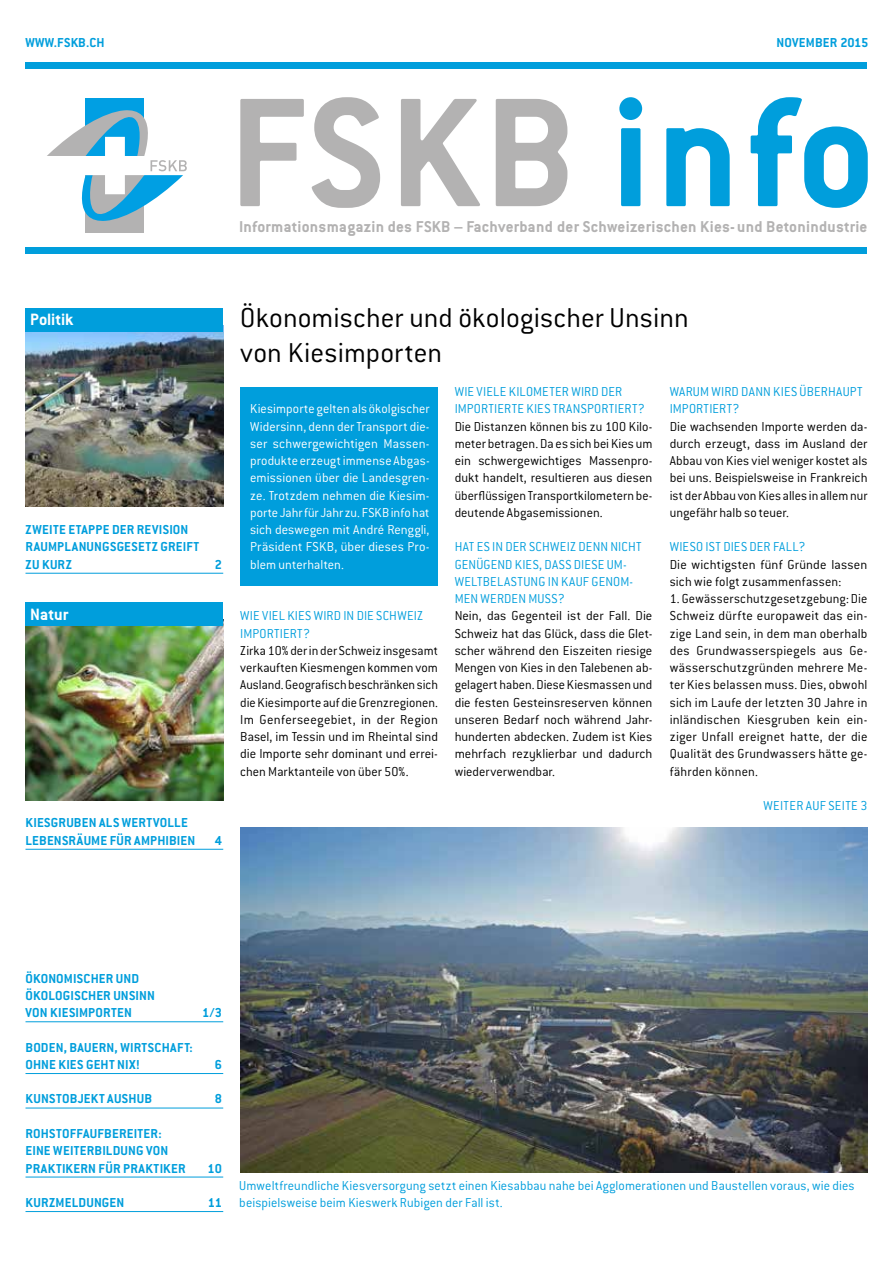
<style>
.page{position:relative;width:893px;height:1263px;background:#fff}
.page>*{position:absolute;margin:0;border:0;box-sizing:border-box;transform-origin:0 0}
.t1{font:700 170.25px "Conduit ITC";letter-spacing:.035em;color:#b3b2b2}
.t2{font:300 30px/34.5px "Conduit ITC";letter-spacing:.005em;color:#000}
.t3{font:700 18px "Conduit ITC";letter-spacing:-.005em;color:#fff}
.t4{font:700 17.25px "Conduit ITC";letter-spacing:.015em;color:#b3b2b2}
.t5{font:300 14.25px/17.2px "Conduit ITC";letter-spacing:.005em;color:#000;text-align:justify}
.t6{font:300 14.25px/17.2px "Conduit ITC";letter-spacing:.005em;color:#000;text-align:justify;scale:.96 1}
.t7{font:300 14.25px/17.2px "Conduit ITC";letter-spacing:.01em;color:#009edc}
.t8{font:700 14.25px/17.2px "Conduit ITC";letter-spacing:.015em;color:#009edc}
.t9{font:300 14.25px/17.2px "Conduit ITC";letter-spacing:.005em;color:#fff;text-align:justify;scale:.96 1}
.t10{font:300 14.25px "Conduit ITC";letter-spacing:.03em;color:#009edc}
.s1{color:#009edc}
</style>
<div class="page">
<img style="left:240px;top:827px;width:627px;height:345px">
<div style="left:86px;top:175px;width:58px;height:57px;background:#b3b2b2"></div>
<div style="left:86px;top:99px;width:58px;height:57px;background:#009fe3"></div>
<svg style="left:47px;top:110px;width:140px;height:111px"></svg>
<div style="left:26px;top:62px;width:841px;height:6px;background:#009edc"></div>
<div style="left:26px;top:248px;width:841px;height:6px;background:#009edc"></div>
<hr style="left:26px;top:573px;width:197px;height:1px;background:#009edc">
<hr style="left:26px;top:849px;width:197px;height:1px;background:#009edc">
<hr style="left:26px;top:1021px;width:197px;height:1px;background:#009edc">
<hr style="left:26px;top:1073px;width:197px;height:1px;background:#009edc">
<hr style="left:26px;top:1108px;width:197px;height:1px;background:#009edc">
<hr style="left:26px;top:1177px;width:197px;height:1px;background:#009edc">
<hr style="left:26px;top:1211px;width:197px;height:1px;background:#009edc">
<img style="left:26px;top:331px;width:197px;height:176px">
<img style="left:26px;top:626px;width:197px;height:175px">
<div style="left:26px;top:308px;width:197px;height:23px;background:#009edc"></div>
<div style="left:26px;top:603px;width:197px;height:23px;background:#009edc"></div>
<div style="left:240px;top:387px;width:198px;height:199px;background:#009edc"></div>
<p class="t8" style="left:26px;top:33px;width:81px">WWW.FSKB.CH</p>
<p class="t8" style="left:777px;top:33px;width:93px">NOVEMBER 2015</p>
<h1 class="t1" style="left:229px;top:53px;width:648px">FSKB <span class="s1">info</span></h1>
<p class="t4" style="left:239px;top:217px;width:630px">Informationsmagazin des FSKB – Fachverband der Schweizerischen Kies- und Betonindustrie</p>
<p class="t3" style="left:30px;top:309px;width:45px">Politik</p>
<p class="t8" style="left:26px;top:521px;width:175px">ZWEITE ETAPPE DER REVISION<br>RAUMPLANUNGSGESETZ GREIFT<br>ZU KURZ</p>
<p class="t3" style="left:30px;top:604px;width:40px">Natur</p>
<p class="t8" style="left:215px;top:555px;width:9px">2</p>
<p class="t8" style="left:26px;top:814px;width:171px">KIESGRUBEN ALS WERTVOLLE<br>LEBENSRÄUME FÜR AMPHIBIEN</p>
<p class="t8" style="left:215px;top:831px;width:9px">4</p>
<h2 class="t2" style="left:240px;top:300px;width:450px">Ökonomischer und ökologischer Unsinn von Kiesimporten</h2>
<p class="t9" style="left:250px;top:400px;width:188px">Kiesimporte gelten als ökolgischer Widersinn, denn der Transport die&shy;ser schwergewichtigen Massen&shy;produkte erzeugt immense Abgas&shy;emissionen über die Landesgren&shy;ze. Trotzdem nehmen die Kiesim&shy;porte Jahr für Jahr zu. FSKB info hat sich deswegen mit André Renggli, Präsident FSKB, über dieses Pro&shy;blem unterhalten.</p>
<p class="t7" style="left:240px;top:607px;width:185px">WIE VIEL KIES WIRD IN DIE SCHWEIZ<br>IMPORTIERT?</p>
<p class="t6" style="left:240px;top:642px;width:207px">Zirka 10% der in der Schweiz insgesamt verkauften Kiesmengen kommen vom Ausland. Geografisch beschränken sich die Kiesimporte auf die Grenzregionen.<br>Im Genferseegebiet, in der Region Basel, im Tessin und im Rheintal sind die Importe sehr dominant und errei&shy;chen Marktanteile von über 50%.</p>
<p class="t7" style="left:455px;top:383px;width:192px">WIE VIELE KILOMETER WIRD DER<br>IMPORTIERTE KIES TRANSPORTIERT?</p>
<p class="t5" style="left:455px;top:417px;width:199px">Die Distanzen können bis zu 100 Kilo&shy;meter betragen. Da es sich bei Kies um ein schwergewichtiges Massenpro&shy;dukt handelt, resultieren aus diesen überflüssigen Transportkilometern be&shy;deutende Abgasemissionen.</p>
<p class="t7" style="left:455px;top:538px;width:188px">HAT ES IN DER SCHWEIZ DENN NICHT<br>GENÜGEND KIES, DASS DIESE UM-<br>WELTBELASTUNG IN KAUF GENOM-<br>MEN WERDEN MUSS?</p>
<p class="t5" style="left:455px;top:607px;width:199px">Nein, das Gegenteil ist der Fall. Die Schweiz hat das Glück, dass die Glet&shy;scher während den Eiszeiten riesige Mengen von Kies in den Talebenen ab&shy;gelagert haben. Diese Kiesmassen und die festen Gesteinsreserven können unseren Bedarf noch während Jahr&shy;hunderten abdecken. Zudem ist Kies mehrfach rezyklierbar und dadurch wiederverwendbar.</p>
<p class="t7" style="left:670px;top:383px;width:194px">WARUM WIRD DANN KIES ÜBERHAUPT<br>IMPORTIERT?</p>
<p class="t5" style="left:670px;top:417px;width:199px">Die wachsenden Importe werden da&shy;durch erzeugt, dass im Ausland der Abbau von Kies viel weniger kostet als bei uns. Beispielsweise in Frankreich ist der Abbau von Kies alles in allem nur ungefähr halb so teuer.</p>
<p class="t7" style="left:670px;top:538px;width:137px">WIESO IST DIES DER FALL?</p>
<p class="t5" style="left:670px;top:555px;width:199px">Die wichtigsten fünf Gründe lassen sich wie folgt zusammenfassen:</p>
<p class="t6" style="left:670px;top:590px;width:207px">1. Gewässerschutzgesetzgebung: Die Schweiz dürfte europaweit das ein&shy;zige Land sein, in dem man oberhalb des Grundwasserspiegels aus Ge&shy;wässerschutzgründen mehrere Me&shy;ter Kies belassen muss. Dies, obwohl sich im Laufe der letzten 30 Jahre in inländischen Kiesgruben kein ein&shy;ziger Unfall ereignet hatte, der die Qualität des Grundwassers hätte ge&shy;fährden können.</p>
<p class="t10" style="left:763px;top:798px;width:105px">WEITER AUF SEITE 3</p>
<p class="t8" style="left:26px;top:969px;width:131px">ÖKONOMISCHER UND<br>ÖKOLOGISCHER UNSINN<br>VON KIESIMPORTEN</p>
<p class="t8" style="left:26px;top:1038px;width:169px">BODEN, BAUERN, WIRTSCHAFT:<br>OHNE KIES GEHT NIX!</p>
<p class="t8" style="left:202px;top:1004px;width:22px">1/3</p>
<p class="t8" style="left:215px;top:1055px;width:9px">6</p>
<p class="t8" style="left:26px;top:1090px;width:128px">KUNSTOBJEKT AUSHUB</p>
<p class="t8" style="left:215px;top:1090px;width:9px">8</p>
<p class="t8" style="left:26px;top:1124px;width:162px">ROHSTOFFAUFBEREITER:<br>EINE WEITERBILDUNG VON<br>PRAKTIKERN FÜR PRAKTIKER</p>
<p class="t8" style="left:208px;top:1159px;width:16px">10</p>
<p class="t8" style="left:26px;top:1194px;width:100px">KURZMELDUNGEN</p>
<p class="t8" style="left:208px;top:1194px;width:16px">11</p>
<p class="t7" style="left:239px;top:1176px;width:617px">Umweltfreundliche Kiesversorgung setzt einen Kiesabbau nahe bei Agglomerationen und Baustellen voraus, wie dies beispielsweise beim Kieswerk Rubigen der Fall ist.</p>
</div>
